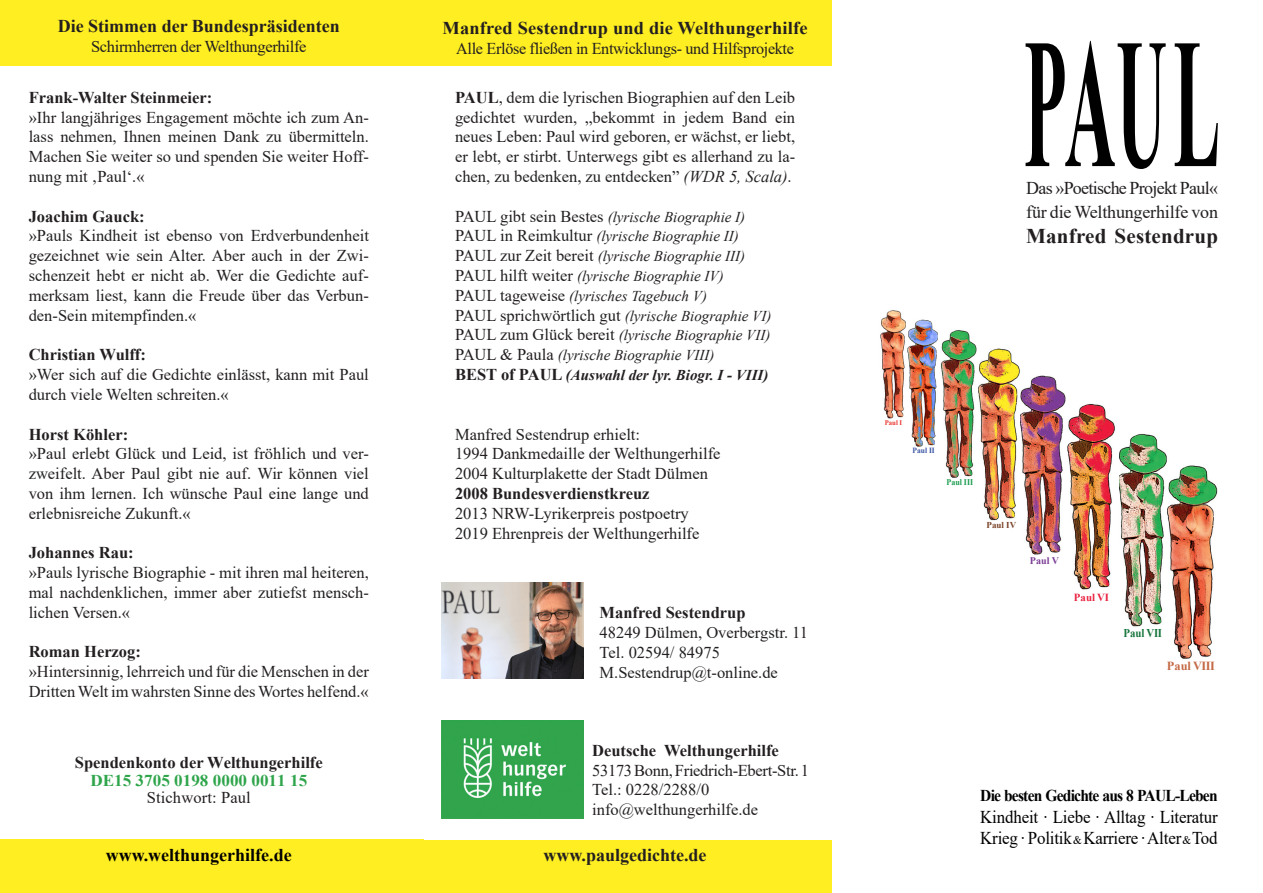
<style>
.page{position:relative;width:1263px;height:893px;background:#fff}
.page>*{position:absolute;margin:0;border:0;box-sizing:border-box;transform-origin:0 0}
.t1{font:700 185.4px "Times New Roman";color:#000;scale:.38 1}
.t2{font:700 21px "Times New Roman";letter-spacing:.01em;color:#231f20}
.t3{font:700 18px "Times New Roman";color:#231f20}
.t4{font:18px/21.6px "Times New Roman";letter-spacing:-.01em;color:#000;scale:.94 1}
.t5{font:18px "Times New Roman";letter-spacing:-.04em;color:#231f20}
.t6{font:18px "Times New Roman";letter-spacing:-.01em;color:#231f20}
.t7{font:700 18px "Times New Roman";color:#000}
.t8{font:16.5px/19.8px "Times New Roman";color:#231f20;text-align:justify}
.t9{font:700 16.5px "Times New Roman";color:#231f20}
.t10{font:16.5px "Times New Roman";letter-spacing:-.02em;color:#231f20}
.t11{font:700 16.5px "Times New Roman";letter-spacing:-.05em;color:#000;scale:.94 1}
.t12{font:700 16.5px "Times New Roman";color:#2fa54b;scale:1.04 1}
.t13{font:italic 15px "Times New Roman";color:#231f20}
.t14{font:italic 700 15px "Times New Roman";color:#231f20}
.t15{font:700 12.45px "Times New Roman";letter-spacing:-.025em;color:#c46945}
.t16{font:700 11.85px "Times New Roman";color:#15743b;scale:.91 1}
.t17{font:700 10.8px "Times New Roman";color:#ea203e}
.t18{font:700 10.05px "Times New Roman";color:#7a3c95}
.t19{font:700 9px "Times New Roman";color:#794024}
.t20{font:700 8.7px "Times New Roman";color:#169b4c;scale:.91 1}
.t21{font:700 7.95px "Times New Roman";color:#3752a3;scale:.94 1}
.t22{font:700 7.2px "Times New Roman";color:#ea322c;scale:.94 1}
.s1{font-weight:700}
.s2{font-style:italic}
.s3{font-style:normal;font-size:16.5px}
.s4{color:#169b4b}
.s5{font-size:12px}
</style>
<div class="page">
<div style="left:400px;top:0;width:432px;height:66px;background:#ffee21"></div>
<div style="left:400px;top:840px;width:432px;height:53px;background:#ffee21"></div>
<img style="left:441px;top:720px;width:142px;height:99px">
<img style="left:441px;top:583px;width:142px;height:95px">
<div style="left:0;top:839px;width:424px;height:54px;background:#ffee21"></div>
<div style="left:0;top:0;width:424px;height:66px;background:#ffee21"></div>
<img style="left:880px;top:310px;width:26px;height:109px">
<img style="left:907px;top:319px;width:31px;height:128px">
<img style="left:941px;top:330px;width:36px;height:148px">
<img style="left:978px;top:348px;width:42px;height:173px">
<img style="left:1020px;top:375px;width:46px;height:180px">
<img style="left:1067px;top:404px;width:48px;height:186px">
<img style="left:1119px;top:434px;width:48px;height:193px">
<img style="left:1167px;top:465px;width:50px;height:194px">
<p class="t3" style="left:58px;top:13px;width:284px">Die Stimmen der Bundespräsidenten</p>
<p class="t10" style="left:91px;top:35px;width:217px">Schirmherren der Welthungerhilfe</p>
<p class="t1" style="left:1024px;top:-30px;width:519px">PAUL</p>
<p class="t5" style="left:1026px;top:176px;width:193px">Das »Poetische Projekt Paul«</p>
<p class="t6" style="left:1026px;top:199px;width:193px">für die Welthungerhilfe von</p>
<p class="t2" style="left:1026px;top:221px;width:193px">Manfred Sestendrup</p>
<p class="t3" style="left:443px;top:15px;width:366px">Manfred Sestendrup und die Welthungerhilfe</p>
<p class="t10" style="left:456px;top:37px;width:339px">Alle Erlöse fließen in Entwicklungs- und Hilfsprojekte</p>
<p class="t8" style="left:455px;top:87px;width:342px"><span class="s1">PAUL</span>, dem die lyrischen Biographien auf den Leib gedichtet wurden, „bekommt in jedem Band ein neues Leben: Paul wird geboren, er wächst, er liebt, er lebt, er stirbt. Unterwegs gibt es allerhand zu la&shy;chen, zu bedenken, zu entdecken” <span class="s2">(WDR 5, Scala)</span>.</p>
<p class="t13" style="left:455px;top:206px;width:292px"><span class="s3">PAUL gibt sein Bestes</span> (lyrische Biographie I)</p>
<p class="t13" style="left:455px;top:226px;width:285px"><span class="s3">PAUL in Reimkultur</span> (lyrische Biographie II)</p>
<p class="t13" style="left:455px;top:246px;width:292px"><span class="s3">PAUL zur Zeit bereit</span> (lyrische Biographie III)</p>
<p class="t13" style="left:455px;top:266px;width:270px"><span class="s3">PAUL hilft weiter</span> (lyrische Biographie IV)</p>
<p class="t13" style="left:455px;top:286px;width:254px"><span class="s3">PAUL tageweise</span> (lyrisches Tagebuch V)</p>
<p class="t13" style="left:455px;top:305px;width:318px"><span class="s3">PAUL sprichwörtlich gut</span> (lyrische Biographie VI)</p>
<p class="t13" style="left:455px;top:325px;width:317px"><span class="s3">PAUL zum Glück bereit</span> (lyrische Biographie VII)</p>
<p class="t13" style="left:455px;top:345px;width:261px"><span class="s3">PAUL &amp; Paula</span> (lyrische Biographie VIII)</p>
<p class="t14" style="left:455px;top:365px;width:315px"><span class="s3">BEST of PAUL</span> (Auswahl der lyr. Biogr. I - VIII)</p>
<p class="t9" style="left:29px;top:85px;width:185px">Frank-Walter Steinmeier:</p>
<p class="t8" style="left:29px;top:107px;width:342px">»Ihr langjähriges Engagement möchte ich zum An&shy;lass nehmen, Ihnen meinen Dank zu übermitteln.<br>Machen Sie weiter so und spenden Sie weiter Hoff&shy;nung mit ‚Paul‘.«</p>
<p class="t9" style="left:29px;top:204px;width:117px">Joachim Gauck:</p>
<p class="t8" style="left:29px;top:226px;width:342px">»Pauls Kindheit ist ebenso von Erdverbundenheit gezeichnet wie sein Alter. Aber auch in der Zwi&shy;schenzeit hebt er nicht ab. Wer die Gedichte auf&shy;merksam liest, kann die Freude über das Verbun&shy;den-Sein mitempfinden.«</p>
<p class="t9" style="left:29px;top:343px;width:119px">Christian Wulff:</p>
<p class="t8" style="left:29px;top:364px;width:342px">»Wer sich auf die Gedichte einlässt, kann mit Paul durch viele Welten schreiten.«</p>
<p class="t9" style="left:29px;top:422px;width:101px">Horst Köhler:</p>
<p class="t8" style="left:29px;top:443px;width:342px">»Paul erlebt Glück und Leid, ist fröhlich und ver&shy;zweifelt. Aber Paul gibt nie auf. Wir können viel von ihm lernen. Ich wünsche Paul eine lange und erlebnisreiche Zukunft.«</p>
<p class="t9" style="left:29px;top:541px;width:106px">Johannes Rau:</p>
<p class="t8" style="left:29px;top:562px;width:342px">»Pauls lyrische Biographie - mit ihren mal heiteren, mal nachdenklichen, immer aber zutiefst mensch&shy;lichen Versen.«</p>
<p class="t9" style="left:29px;top:640px;width:114px">Roman Herzog:</p>
<p class="t8" style="left:29px;top:661px;width:342px">»Hintersinnig, lehrreich und für die Menschen in der<br>Dritten Welt im wahrsten Sinne des Wortes helfend.«</p>
<p class="t22" style="left:885px;top:417px;width:20px">Paul I</p>
<p class="t8" style="left:455px;top:424px;width:187px">Manfred Sestendrup erhielt:</p>
<p class="t8" style="left:455px;top:443px;width:267px">1994 Dankmedaille der Welthungerhilfe</p>
<p class="t8" style="left:455px;top:463px;width:254px">2004 Kulturplakette der Stadt Dülmen</p>
<p class="t9" style="left:455px;top:481px;width:196px">2008 Bundesverdienstkreuz</p>
<p class="t8" style="left:455px;top:503px;width:235px">2013 NRW-Lyrikerpreis postpoetry</p>
<p class="t8" style="left:455px;top:523px;width:246px">2019 Ehrenpreis der Welthungerhilfe</p>
<p class="t21" style="left:913px;top:445px;width:25px">Paul II</p>
<p class="t20" style="left:946px;top:476px;width:31px">P<span class="s4">au</span>l III</p>
<p class="t19" style="left:986px;top:519px;width:31px">Paul IV</p>
<p class="t18" style="left:1030px;top:554px;width:31px">Paul V</p>
<p class="t17" style="left:1074px;top:589px;width:36px">Paul VI</p>
<p class="t9" style="left:600px;top:601px;width:147px">Manfred Sestendrup</p>
<p class="t8" style="left:600px;top:622px;width:210px">48249 Dülmen, Overbergstr. 11</p>
<p class="t8" style="left:600px;top:642px;width:122px">Tel. 02594/ 84975</p>
<p class="t8" style="left:600px;top:662px;width:180px">M.Sestendrup@t-online.de</p>
<p class="t16" style="left:1123px;top:624px;width:44px">Paul VII</p>
<p class="t15" style="left:1167px;top:657px;width:49px">Paul VIII</p>
<p class="t9" style="left:75px;top:751px;width:249px">Spendenkonto der Welthungerhilfe</p>
<p class="t12" style="left:90px;top:769px;width:210px">DE15 3705 0198 0000 0011 15</p>
<p class="t8" style="left:147px;top:787px;width:106px">Stichwort: Paul</p>
<p class="t7" style="left:106px;top:841px;width:187px">www.welthungerhilfe.de</p>
<p class="t9" style="left:592px;top:738px;width:188px">Deutsche Welthungerhilfe</p>
<p class="t10" style="left:592px;top:758px;width:218px">53173 Bonn, Friedrich-Ebert-Str. 1</p>
<p class="t8" style="left:592px;top:779px;width:119px">Tel.: 0228/2288/0</p>
<p class="t8" style="left:592px;top:799px;width:167px">info@welthungerhilfe.de</p>
<p class="t3" style="left:544px;top:841px;width:165px">www.paulgedichte.de</p>
<p class="t11" style="left:980px;top:784px;width:254px">Die besten Gedichte aus 8 PAUL-Leben</p>
<p class="t4" style="left:980px;top:805px;width:254px">Kindheit ∙ Liebe ∙ Alltag ∙ Literatur<br>Krieg ∙ Politik<span class="s5">&amp;</span>Karriere ∙ Alter<span class="s5">&amp;</span>Tod</p>
</div>
